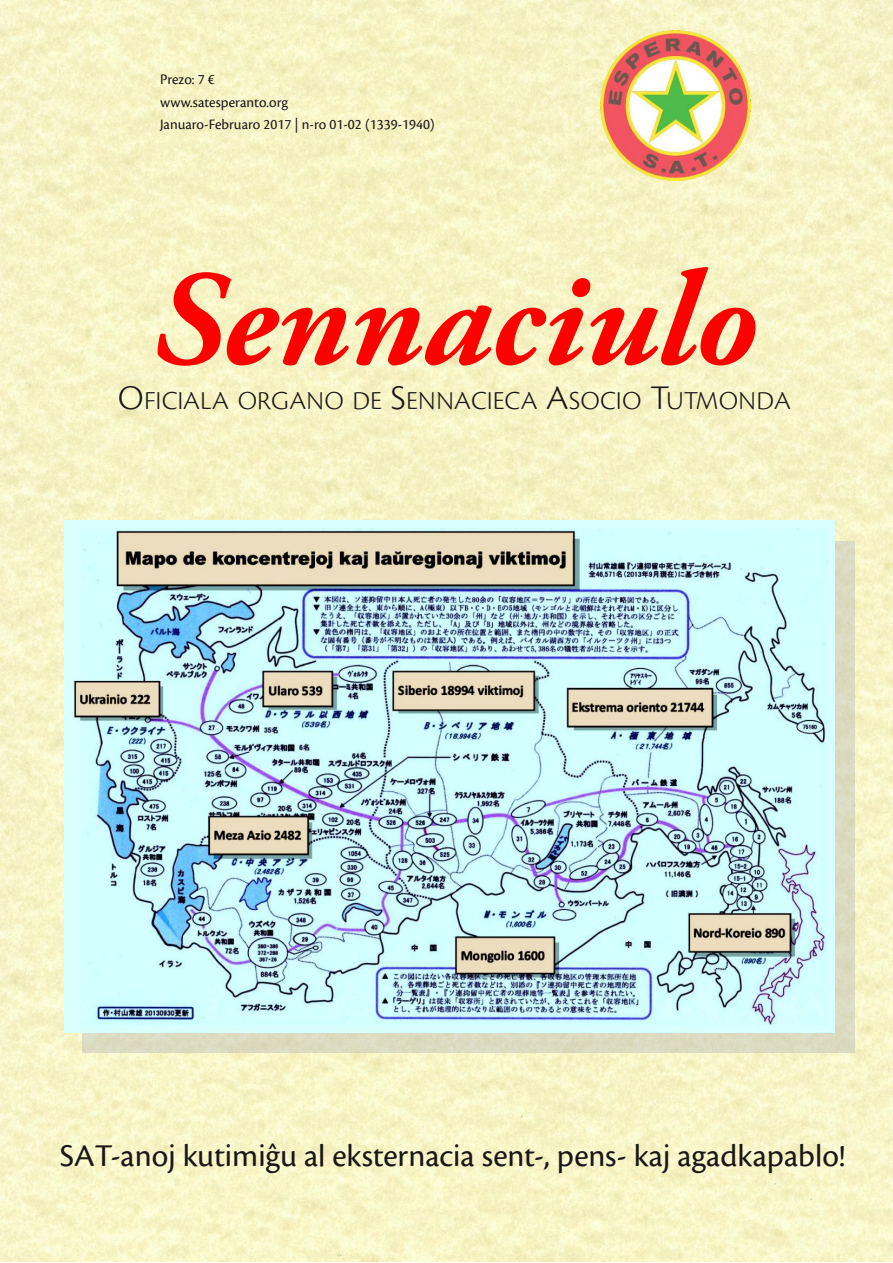
<style>
.page{position:relative;width:893px;height:1263px;background:#fff}
.page>*{position:absolute;margin:0;border:0;box-sizing:border-box;transform-origin:0 0}
.t1{font:italic 700 135px "Adobe Garamond Pro";color:#f00}
.t2{font:33px "Cronos Pro";color:#1a1718}
.t3{font:27px "Cronos Pro Lt Capt";color:#1a1718}
.t4{font:15px/22.5px "Cronos Pro";color:#1a1718}
.s1{font-size:36px}
</style>
<div class="page">
<img style="left:0;top:0;width:893px;height:1262px">
<div style="left:82px;top:541px;width:773px;height:512px;background:#b3b5b7;opacity:.4"></div>
<img style="left:600px;top:30px;width:150px;height:150px">
<img style="left:65px;top:520px;width:769px;height:512px">
<p class="t4" style="left:160px;top:69px;width:276px">Prezo: 7 €<br>www.satesperanto.org<br>Januaro-Februaro 2017 | n-ro 01-02 (1339-1940)</p>
<h1 class="t1" style="left:152px;top:266px;width:607px">Sennaciulo</h1>
<h3 class="t3" style="left:118px;top:387px;width:675px"><span class="s1">O</span>FICIALA ORGANO DE <span class="s1">S</span>ENNACIECA <span class="s1">A</span>SOCIO <span class="s1">T</span>UTMONDA</h3>
<h2 class="t2" style="left:60px;top:1140px;width:787px">SAT-anoj kutimiĝu al eksternacia sent-, pens- kaj agadkapablo!</h2>
</div>
